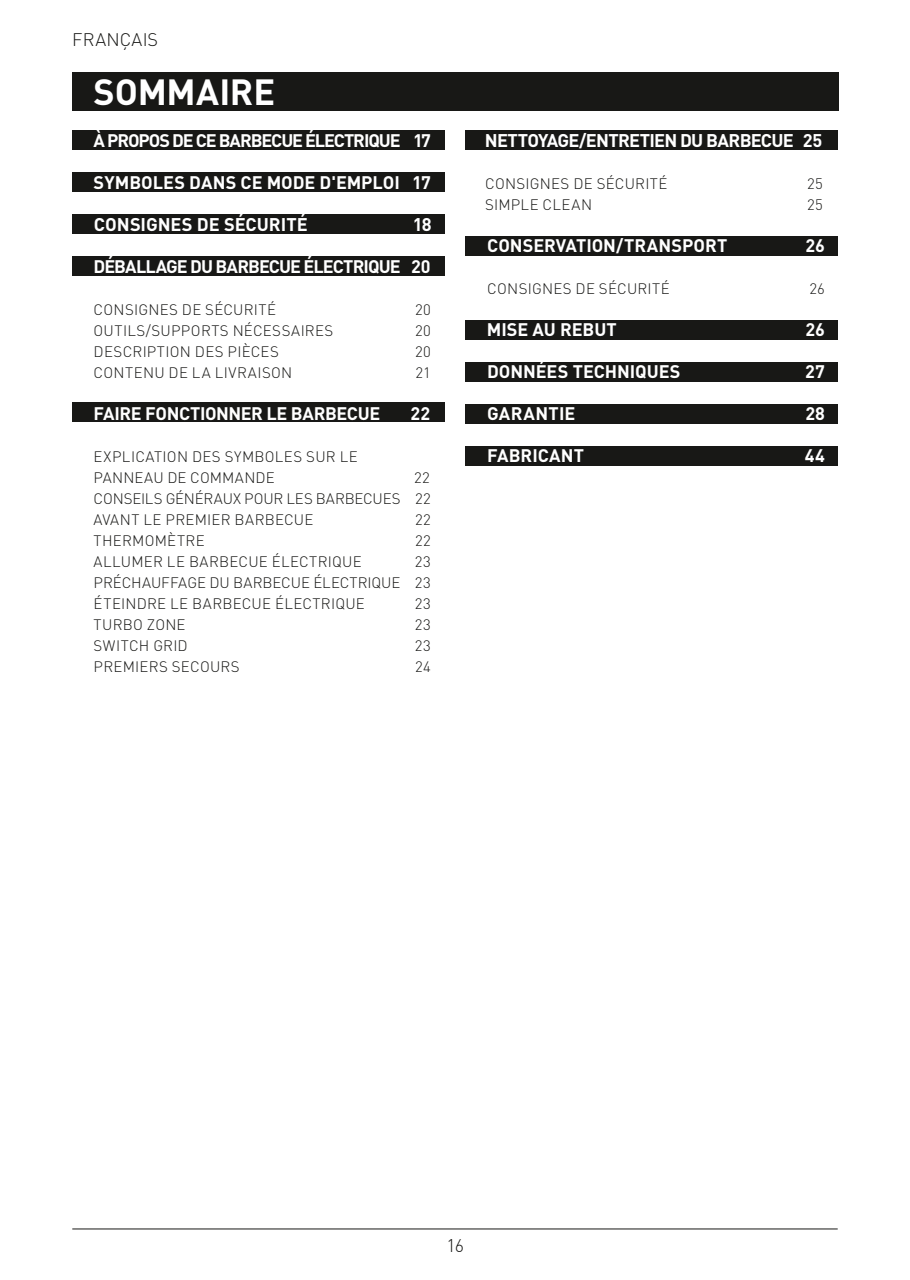
<style>
.page{position:relative;width:910px;height:1280px;background:#fff}
.page>*{position:absolute;margin:0;border:0;box-sizing:border-box;transform-origin:0 0}
.t1{font:700 36px "DIN Pro";letter-spacing:-.005em;color:#fff}
.t2{font:700 18.15px "DIN Pro";letter-spacing:-.03em;color:#fff}
.t3{font:700 18.15px "DIN Pro";letter-spacing:-.005em;color:#fff}
.t4{font:700 18px "DIN Pro";letter-spacing:-.01em;color:#fff}
.t5{font:700 18px "DIN Pro";letter-spacing:-.06em;color:#fff}
.t6{font:700 18px "DIN Pro";letter-spacing:-.05em;color:#fff}
.t7{font:300 18px "DIN Pro";letter-spacing:.01em;color:#181816}
.t8{font:700 18px "DIN Pro";letter-spacing:.01em;color:#fff}
.t9{font:300 18px "DIN Offc";color:#181816}
.t10{font:700 18px "DIN Offc";color:#fff}
.t11{font:300 15px "DIN Pro";letter-spacing:.015em;color:#181816}
.t12{font:300 15px "DIN Pro";letter-spacing:-.01em;color:#181816}
.t13{font:300 15px "DIN Pro";letter-spacing:-.005em;color:#181816}
</style>
<div class="page">
<svg style="left:89px;top:1229px;width:17px;height:1px"></svg>
<hr style="left:72px;top:1228px;width:766px;height:1px;background:#181816">
<div style="left:72px;top:72px;width:766px;height:39px;background:#181816"></div>
<div style="left:466px;top:446px;width:372px;height:19px;background:#181816"></div>
<div style="left:72px;top:130px;width:372px;height:20px;background:#181816"></div>
<div style="left:72px;top:172px;width:373px;height:20px;background:#181816"></div>
<div style="left:466px;top:131px;width:372px;height:19px;background:#181816"></div>
<div style="left:466px;top:236px;width:372px;height:19px;background:#181816"></div>
<div style="left:466px;top:320px;width:372px;height:20px;background:#181816"></div>
<div style="left:466px;top:404px;width:372px;height:19px;background:#181816"></div>
<div style="left:466px;top:362px;width:372px;height:20px;background:#181816"></div>
<div style="left:72px;top:403px;width:372px;height:19px;background:#181816"></div>
<div style="left:72px;top:256px;width:372px;height:19px;background:#181816"></div>
<div style="left:72px;top:215px;width:372px;height:19px;background:#181816"></div>
<p class="t7" style="left:72px;top:26px;width:87px">FRANÇAIS</p>
<p class="t1" style="left:94px;top:63px;width:183px">SOMMAIRE</p>
<p class="t5" style="left:94px;top:126px;width:339px">À PROPOS DE CE BARBECUE ÉLECTRIQUE 17</p>
<p class="t4" style="left:94px;top:168px;width:339px">SYMBOLES DANS CE MODE D'EMPLOI 17</p>
<p class="t3" style="left:94px;top:210px;width:215px">CONSIGNES DE SÉCURITÉ</p>
<p class="t2" style="left:413px;top:210px;width:20px">18</p>
<p class="t6" style="left:94px;top:252px;width:339px">DÉBALLAGE DU BARBECUE ÉLECTRIQUE 20</p>
<p class="t11" style="left:94px;top:298px;width:184px">CONSIGNES DE SÉCURITÉ</p>
<p class="t11" style="left:415px;top:298px;width:17px">20</p>
<p class="t11" style="left:94px;top:319px;width:241px">OUTILS/SUPPORTS NÉCESSAIRES</p>
<p class="t11" style="left:415px;top:319px;width:17px">20</p>
<p class="t11" style="left:94px;top:340px;width:187px">DESCRIPTION DES PIÈCES</p>
<p class="t11" style="left:415px;top:340px;width:17px">20</p>
<p class="t11" style="left:94px;top:361px;width:200px">CONTENU DE LA LIVRAISON</p>
<p class="t11" style="left:415px;top:361px;width:17px">21</p>
<p class="t4" style="left:94px;top:399px;width:288px">FAIRE FONCTIONNER LE BARBECUE</p>
<p class="t10" style="left:410px;top:401px;width:21px">22</p>
<p class="t11" style="left:94px;top:445px;width:266px">EXPLICATION DES SYMBOLES SUR LE</p>
<p class="t11" style="left:94px;top:466px;width:183px">PANNEAU DE COMMANDE</p>
<p class="t11" style="left:414px;top:466px;width:17px">22</p>
<p class="t12" style="left:94px;top:487px;width:339px">CONSEILS GÉNÉRAUX POUR LES BARBECUES 22</p>
<p class="t11" style="left:94px;top:508px;width:221px">AVANT LE PREMIER BARBECUE</p>
<p class="t11" style="left:415px;top:508px;width:17px">22</p>
<p class="t11" style="left:94px;top:529px;width:113px">THERMOMÈTRE</p>
<p class="t11" style="left:415px;top:529px;width:17px">22</p>
<p class="t11" style="left:94px;top:550px;width:270px">ALLUMER LE BARBECUE ÉLECTRIQUE</p>
<p class="t11" style="left:415px;top:550px;width:17px">23</p>
<p class="t13" style="left:94px;top:571px;width:339px">PRÉCHAUFFAGE DU BARBECUE ÉLECTRIQUE 23</p>
<p class="t11" style="left:94px;top:592px;width:273px">ÉTEINDRE LE BARBECUE ÉLECTRIQUE</p>
<p class="t11" style="left:415px;top:592px;width:17px">23</p>
<p class="t11" style="left:94px;top:613px;width:93px">TURBO ZONE</p>
<p class="t11" style="left:415px;top:613px;width:17px">23</p>
<p class="t11" style="left:94px;top:634px;width:96px">SWITCH GRID</p>
<p class="t11" style="left:415px;top:634px;width:17px">23</p>
<p class="t11" style="left:94px;top:655px;width:148px">PREMIERS SECOURS</p>
<p class="t11" style="left:415px;top:655px;width:17px">24</p>
<p class="t2" style="left:485px;top:126px;width:339px">NETTOYAGE/ENTRETIEN DU BARBECUE 25</p>
<p class="t11" style="left:485px;top:172px;width:184px">CONSIGNES DE SÉCURITÉ</p>
<p class="t11" style="left:807px;top:172px;width:17px">25</p>
<p class="t11" style="left:485px;top:193px;width:109px">SIMPLE CLEAN</p>
<p class="t11" style="left:807px;top:193px;width:17px">25</p>
<p class="t4" style="left:487px;top:231px;width:242px">CONSERVATION/TRANSPORT</p>
<p class="t4" style="left:805px;top:231px;width:21px">26</p>
<p class="t11" style="left:487px;top:277px;width:184px">CONSIGNES DE SÉCURITÉ</p>
<p class="t11" style="left:809px;top:277px;width:17px">26</p>
<p class="t4" style="left:487px;top:315px;width:131px">MISE AU REBUT</p>
<p class="t4" style="left:805px;top:315px;width:21px">26</p>
<p class="t4" style="left:487px;top:357px;width:195px">DONNÉES TECHNIQUES</p>
<p class="t4" style="left:805px;top:357px;width:21px">27</p>
<p class="t8" style="left:487px;top:399px;width:90px">GARANTIE</p>
<p class="t4" style="left:805px;top:399px;width:21px">28</p>
<p class="t4" style="left:487px;top:441px;width:98px">FABRICANT</p>
<p class="t4" style="left:805px;top:441px;width:22px">44</p>
<p class="t9" style="left:446px;top:1234px;width:19px">16</p>
</div>
